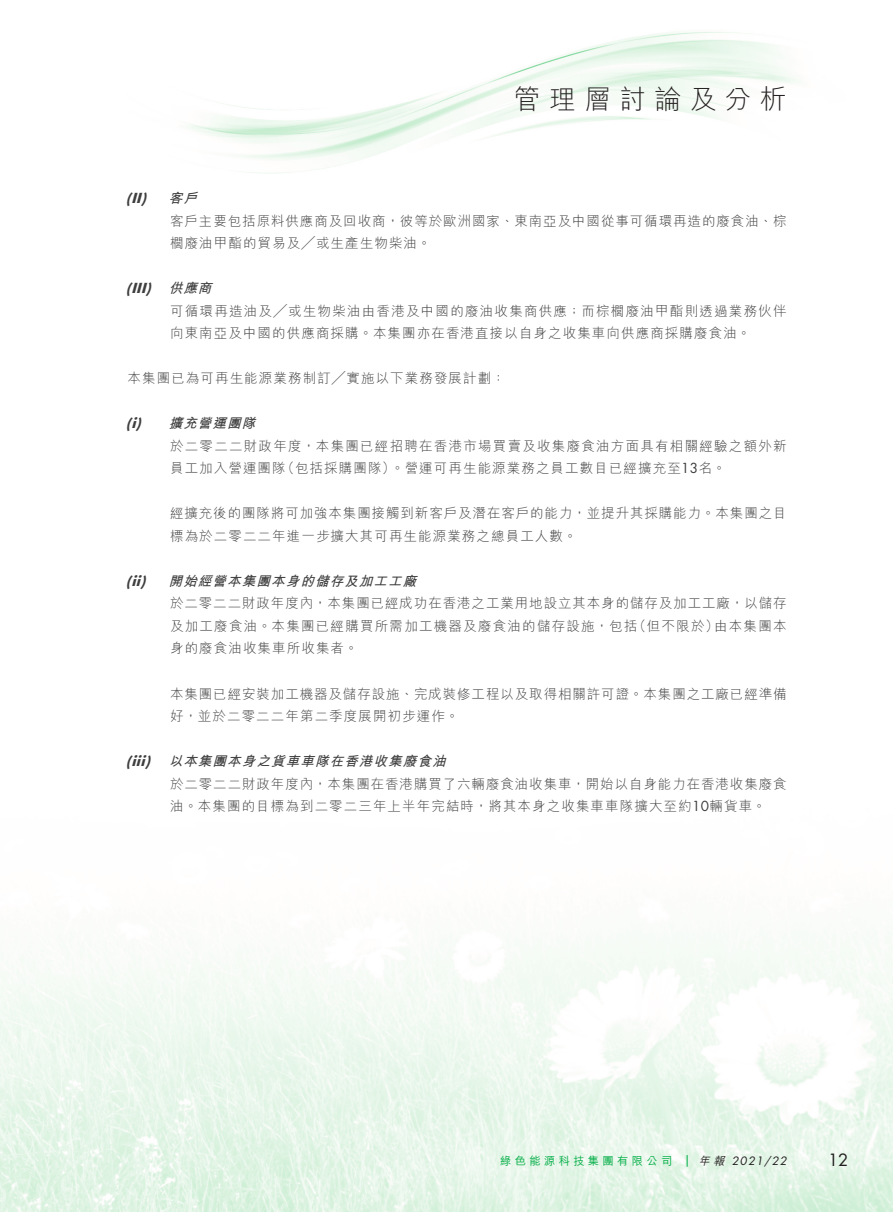
<style>
.page{position:relative;width:893px;height:1212px;background:#fff}
.page>*{position:absolute;margin:0;border:0;box-sizing:border-box;transform-origin:0 0}
.t1{font:300 27px "M Hei HK";letter-spacing:.3em;color:#231f20}
.t2{font:16.5px "Futura Std";color:#231f20}
._00_txt{font:300 13.5px/22.5px "M Hei HK";letter-spacing:.08em;color:#3e3e3f}
._04_H4{font:italic 700 13.5px "M Hei HK";color:#3e3e3f}
._04_H4-2{font:italic 700 13.5px "Futura Std";color:#3e3e3f}
.t3{font:500 11.25px "M Hei HK";letter-spacing:.3em;color:#00ad44}
.t4{font:italic 11.25px "Futura Std";letter-spacing:.1em;color:#231f20}
.s1{font-family:"Futura Std";font-weight:400}
.s2{font-family:"M Hei HK";font-weight:500}
</style>
<div class="page">
<img style="left:0;top:945px;width:893px;height:267px">
<img style="left:190px;top:32px;width:606px;height:142px">
<svg style="left:687px;top:1155px;width:1px;height:12px"></svg>
<h1 class="t1" style="left:514px;top:80px;width:274px">管理層討論及分析</h1>
<p class="_04_H4-2" style="left:126px;top:189px;width:26px">( )</p>
<p class="_04_H4-2" style="left:131px;top:189px;width:15px">II</p>
<p class="_04_H4-2" style="left:126px;top:279px;width:11px">(</p>
<p class="_04_H4-2" style="left:146px;top:279px;width:11px">)</p>
<p class="_04_H4-2" style="left:131px;top:279px;width:20px">III</p>
<p class="_04_H4" style="left:169px;top:189px;width:34px">客戶</p>
<p class="_00_txt" style="left:170px;top:209px;width:618px">客戶主要包括原料供應商及回收商，彼等於歐洲國家、東南亞及中國從事可循環再造的廢食油、棕櫚廢油甲酯的貿易及╱或生產生物柴油。</p>
<p class="_04_H4" style="left:169px;top:279px;width:49px">供應商</p>
<p class="_00_txt" style="left:170px;top:299px;width:618px">可循環再造油及╱或生物柴油由香港及中國的廢油收集商供應；而棕櫚廢油甲酯則透過業務伙伴向東南亞及中國的供應商採購。本集團亦在香港直接以自身之收集車向供應商採購廢食油。</p>
<p class="_00_txt" style="left:128px;top:367px;width:379px">本集團已為可再生能源業務制訂╱實施以下業務發展計劃：</p>
<p class="_04_H4" style="left:169px;top:414px;width:93px">擴充營運團隊</p>
<p class="_04_H4-2" style="left:126px;top:414px;width:16px">i(</p>
<p class="_04_H4-2" style="left:136px;top:414px;width:11px">)</p>
<p class="_04_H4-2" style="left:131px;top:572px;width:15px">ii</p>
<p class="_04_H4-2" style="left:126px;top:572px;width:25px">( )</p>
<p class="_04_H4-2" style="left:131px;top:752px;width:19px">iii</p>
<p class="_04_H4-2" style="left:126px;top:752px;width:11px">(</p>
<p class="_04_H4-2" style="left:145px;top:752px;width:11px">)</p>
<p class="_00_txt" style="left:281px;top:434px;width:507px;text-indent:-111px">於二零二二財政年度，本集團已經招聘在香港市場買賣及收集廢食油方面具有相關經驗之額外新（包括採購團隊）。營運可再生能源業務之員工數目已經擴充至<span class="s1">13</span>名。</p>
<p class="_00_txt" style="left:170px;top:457px;width:117px">員工加入營運團隊</p>
<p class="_00_txt" style="left:170px;top:502px;width:618px">經擴充後的團隊將可加強本集團接觸到新客戶及潛在客戶的能力，並提升其採購能力。本集團之目標為於二零二二年進一步擴大其可再生能源業務之總員工人數。</p>
<p class="_04_H4" style="left:169px;top:571px;width:254px">開始經營本集團本身的儲存及加工工廠</p>
<p class="_00_txt" style="left:170px;top:592px;width:618px;text-align:right">於二零二二財政年度內，本集團已經成功在香港之工業用地設立其本身的儲存及加工工廠，以儲存由本集團本</p>
<p class="_00_txt" style="left:633px;top:614px;width:87px">（但不限於）</p>
<p class="_00_txt" style="left:170px;top:614px;width:469px">及加工廢食油。本集團已經購買所需加工機器及廢食油的儲存設施，包括身的廢食油收集車所收集者。</p>
<p class="_00_txt" style="left:170px;top:682px;width:618px">本集團已經安裝加工機器及儲存設施、完成裝修工程以及取得相關許可證。本集團之工廠已經準備好，並於二零二二年第二季度展開初步運作。</p>
<p class="_04_H4" style="left:169px;top:751px;width:283px">以本集團本身之貨車車隊在香港收集廢食油</p>
<p class="_00_txt" style="left:170px;top:772px;width:618px">於二零二二財政年度內，本集團在香港購買了六輛廢食油收集車，開始以自身能力在香港收集廢食油。本集團的目標為到二零二三年上半年完結時，將其本身之收集車車隊擴大至約<span class="s1">10</span>輛貨車。</p>
<p class="t3" style="left:500px;top:1153px;width:174px">綠色能源科技集團有限公司</p>
<p class="t4" style="left:698px;top:1154px;width:90px"><span class="s2">年報</span> 2021/22</p>
<p class="t2" style="left:828px;top:1149px;width:22px">12</p>
</div>
